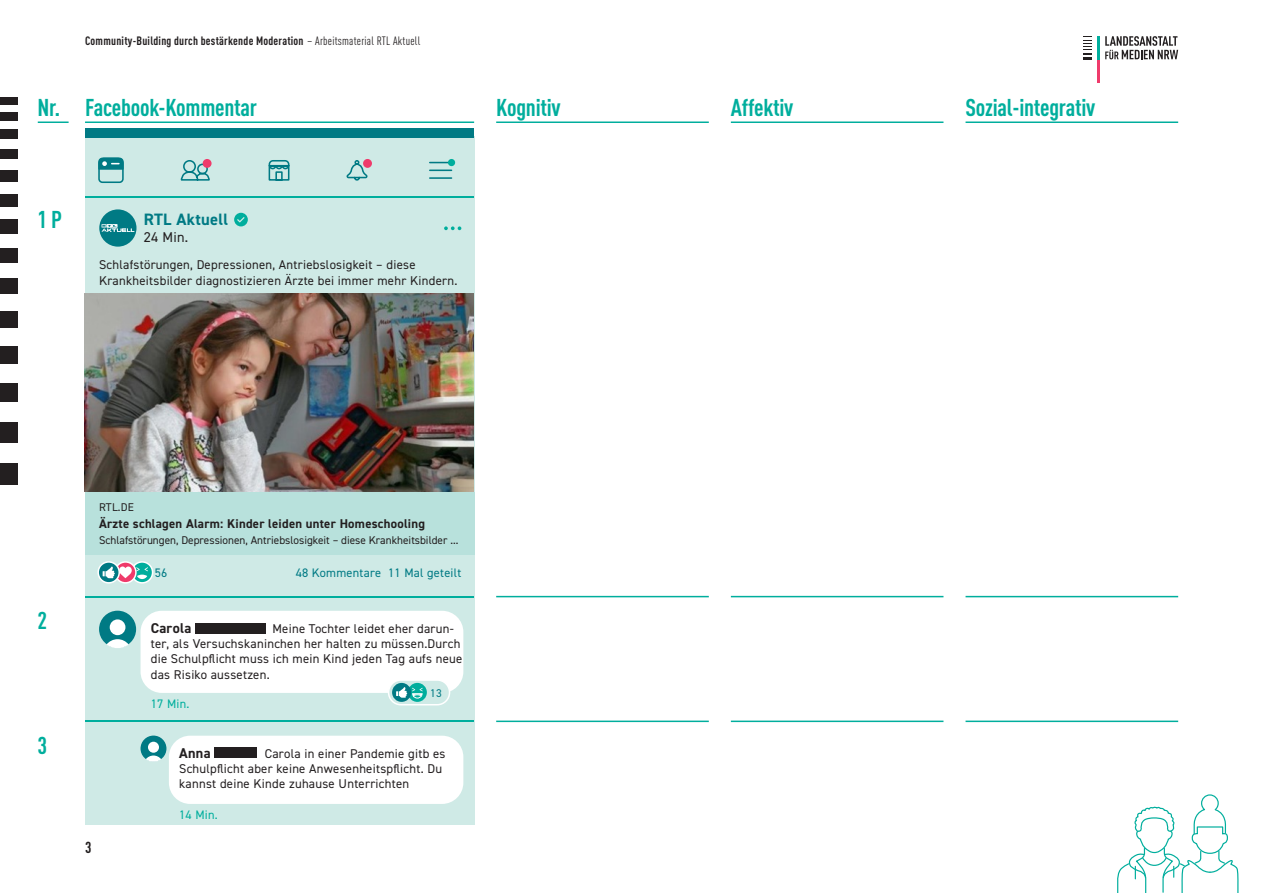
<style>
.page{position:relative;width:1263px;height:893px;background:#fff}
.page>*{position:absolute;margin:0;border:0;box-sizing:border-box;transform-origin:0 0}
.t1{font:700 condensed 24px "DINOT";letter-spacing:-.01em;color:#00ae9d}
.t2{font:700 16.5px "DIN2014";letter-spacing:.02em;color:#007a84}
.t3{font:700 condensed 15.75px "DINOT";color:#231f20}
.t4{font:700 14.25px "DIN2014";letter-spacing:.02em;color:#231f20}
.t5{font:14.25px "DIN2014";color:#231f20}
.t6{font:12.75px/15.3px "DIN2014";letter-spacing:.02em;color:#231f20}
.t7{font:700 12.75px "DIN2014";letter-spacing:.02em;color:#231f20}
.t8{font:12.3px "DIN2014";letter-spacing:.02em;color:#007a84}
.t9{font:12.3px "DIN2014";letter-spacing:.02em;color:#00ae9d}
.t10{font:700 condensed 12px "DINOT";letter-spacing:.02em;color:#231f20}
.t11{font:11.25px "DIN2014";color:#231f20}
.t12{font:11.25px "DIN2014";color:#007a84}
.s1{font-weight:400}
</style>
<div class="page">
<div style="left:85px;top:136px;width:389px;height:689px;background:#cfeae6"></div>
<svg style="left:1117px;top:794px;width:122px;height:99px"></svg>
<div style="left:0;top:98px;width:17px;height:7px;background:#231f20"></div>
<div style="left:0;top:113px;width:17px;height:8px;background:#231f20"></div>
<div style="left:0;top:130px;width:17px;height:9px;background:#231f20"></div>
<div style="left:0;top:149px;width:17px;height:11px;background:#231f20"></div>
<div style="left:0;top:170px;width:17px;height:12px;background:#231f20"></div>
<div style="left:0;top:194px;width:17px;height:13px;background:#231f20"></div>
<div style="left:0;top:220px;width:17px;height:14px;background:#231f20"></div>
<div style="left:0;top:248px;width:17px;height:15px;background:#231f20"></div>
<div style="left:0;top:278px;width:17px;height:17px;background:#231f20"></div>
<div style="left:0;top:311px;width:17px;height:17px;background:#231f20"></div>
<div style="left:0;top:346px;width:17px;height:18px;background:#231f20"></div>
<div style="left:0;top:383px;width:17px;height:19px;background:#231f20"></div>
<div style="left:0;top:422px;width:17px;height:21px;background:#231f20"></div>
<div style="left:0;top:463px;width:17px;height:22px;background:#231f20"></div>
<hr style="left:85px;top:196px;width:389px;height:1px;background:#00ae9d">
<div style="left:85px;top:128px;width:389px;height:10px;background:#007a84"></div>
<svg style="left:444px;top:226px;width:17px;height:4px"></svg>
<svg style="left:430px;top:162px;width:18px;height:1px"></svg>
<svg style="left:430px;top:170px;width:21px;height:1px"></svg>
<hr style="left:430px;top:177px;width:21px;height:2px;background:#007a84">
<div style="left:448px;top:159px;width:7px;height:7px;background:#00ae9d;border-radius:50%"></div>
<div style="left:98px;top:158px;width:26px;height:25px;border:2px solid #007a84;border-radius:3px"></div>
<svg style="left:98px;top:157px;width:26px;height:13px"></svg>
<hr style="left:496px;top:121px;width:213px;height:2px;background:#00ae9d">
<hr style="left:85px;top:121px;width:389px;height:2px;background:#00ae9d">
<hr style="left:38px;top:121px;width:31px;height:2px;background:#00ae9d">
<hr style="left:731px;top:121px;width:212px;height:2px;background:#00ae9d">
<hr style="left:965px;top:121px;width:213px;height:2px;background:#00ae9d">
<svg style="left:180px;top:159px;width:30px;height:22px"></svg>
<div style="left:203px;top:159px;width:9px;height:9px;background:#ef3b6b;border-radius:50%"></div>
<svg style="left:268px;top:160px;width:22px;height:21px"></svg>
<svg style="left:346px;top:160px;width:22px;height:21px"></svg>
<div style="left:363px;top:159px;width:9px;height:9px;background:#ef3b6b;border-radius:50%"></div>
<hr style="left:85px;top:596px;width:389px;height:1px;background:#00ae9d">
<hr style="left:85px;top:721px;width:389px;height:1px;background:#00ae9d">
<hr style="left:496px;top:721px;width:213px;height:1px;background:#00ae9d">
<hr style="left:731px;top:596px;width:212px;height:1px;background:#00ae9d">
<hr style="left:496px;top:596px;width:213px;height:1px;background:#00ae9d">
<hr style="left:965px;top:596px;width:213px;height:1px;background:#00ae9d">
<svg style="left:1083px;top:36px;width:8px;height:23px"></svg>
<hr style="left:1097px;top:59px;width:3px;height:23px;background:#ef3b6b">
<hr style="left:1097px;top:36px;width:3px;height:23px;background:#00ae9d">
<svg style="left:1105px;top:36px;width:73px;height:23px"></svg>
<div style="left:85px;top:492px;width:389px;height:62px;background:#b8e1dc"></div>
<hr style="left:731px;top:721px;width:212px;height:1px;background:#00ae9d">
<hr style="left:965px;top:721px;width:213px;height:1px;background:#00ae9d">
<div style="left:141px;top:736px;width:25px;height:25px;background:#007a84;border-radius:50%"></div>
<div style="left:148px;top:742px;width:11px;height:11px;background:#fff;border-radius:50%"></div>
<svg style="left:146px;top:755px;width:15px;height:7px"></svg>
<div style="left:99px;top:209px;width:37px;height:38px;background:#007a84;border-radius:50%"></div>
<svg style="left:234px;top:213px;width:14px;height:13px"></svg>
<svg style="left:132px;top:562px;width:21px;height:21px"></svg>
<div style="left:131px;top:561px;width:22px;height:23px;border:2px solid #fff;border-radius:50%"></div>
<svg style="left:115px;top:562px;width:21px;height:21px"></svg>
<div style="left:114px;top:561px;width:23px;height:23px;border:2px solid #fff;border-radius:50%"></div>
<svg style="left:98px;top:562px;width:21px;height:21px"></svg>
<div style="left:97px;top:561px;width:23px;height:23px;border:2px solid #fff;border-radius:50%"></div>
<svg style="left:103px;top:566px;width:45px;height:13px"></svg>
<div style="left:99px;top:611px;width:37px;height:37px;background:#007a84;border-radius:50%"></div>
<div style="left:110px;top:619px;width:15px;height:16px;background:#fff;border-radius:50%"></div>
<svg style="left:107px;top:639px;width:21px;height:9px"></svg>
<div style="left:141px;top:611px;width:322px;height:82px;background:#fff;border-radius:21px"></div>
<div style="left:195px;top:623px;width:71px;height:10px;background:#231f20"></div>
<svg style="left:101px;top:224px;width:33px;height:8px"></svg>
<img style="left:85px;top:293px;width:389px;height:199px">
<div style="left:389px;top:680px;width:60px;height:25px;background:#cfeae6;border-radius:12px"></div>
<div style="left:388px;top:679px;width:62px;height:26px;border:2px solid #fff;border-radius:12px"></div>
<svg style="left:408px;top:683px;width:19px;height:19px"></svg>
<svg style="left:392px;top:683px;width:19px;height:19px"></svg>
<svg style="left:396px;top:686px;width:27px;height:13px"></svg>
<div style="left:169px;top:736px;width:294px;height:68px;background:#fff;border-radius:21px"></div>
<div style="left:214px;top:748px;width:43px;height:10px;background:#231f20"></div>
<p class="t10" style="left:85px;top:32px;width:337px">Community-Building durch bestärkende Moderation <span class="s1">– Arbeitsmaterial RTL Aktuell</span></p>
<p class="t1" style="left:37px;top:90px;width:24px">Nr.</p>
<p class="t1" style="left:85px;top:90px;width:174px">Facebook-Kommentar</p>
<p class="t1" style="left:496px;top:90px;width:66px">Kognitiv</p>
<p class="t1" style="left:731px;top:90px;width:64px">Affektiv</p>
<p class="t1" style="left:965px;top:90px;width:131px">Sozial-integrativ</p>
<p class="t1" style="left:37px;top:202px;width:26px">1 P</p>
<p class="t2" style="left:144px;top:208px;width:86px">RTL Aktuell</p>
<p class="t5" style="left:144px;top:228px;width:46px">24 Min.</p>
<p class="t6" style="left:99px;top:257px;width:360px">Schlafstörungen, Depressionen, Antriebslosigkeit – diese<br>Krankheitsbilder diagnostizieren Ärzte bei immer mehr Kindern.</p>
<p class="t1" style="left:37px;top:603px;width:11px">2</p>
<p class="t1" style="left:37px;top:728px;width:11px">3</p>
<p class="t11" style="left:99px;top:500px;width:36px">RTL.DE</p>
<p class="t7" style="left:99px;top:515px;width:328px">Ärzte schlagen Alarm: Kinder leiden unter Homeschooling</p>
<p class="t11" style="left:99px;top:533px;width:361px">Schlafstörungen, Depressionen, Antriebslosigkeit – diese Krankheitsbilder ...</p>
<p class="t8" style="left:155px;top:565px;width:14px">56</p>
<p class="t8" style="left:296px;top:565px;width:167px">48 Kommentare 11 Mal geteilt</p>
<p class="t3" style="left:85px;top:836px;width:8px">3</p>
<p class="t4" style="left:151px;top:618px;width:42px">Carola</p>
<p class="t6" style="left:151px;top:621px;width:313px;text-indent:122px">Meine Tochter leidet eher darun&shy;ter, als Versuchskaninchen her halten zu müssen.Durch die Schulpflicht muss ich mein Kind jeden Tag aufs neue das Risiko aussetzen.</p>
<p class="t9" style="left:151px;top:696px;width:40px">17 Min.</p>
<p class="t12" style="left:430px;top:686px;width:13px">13</p>
<p class="t4" style="left:179px;top:743px;width:33px">Anna</p>
<p class="t6" style="left:179px;top:745px;width:268px;text-indent:86px">Carola in einer Pandemie gitb es<br>Schulpflicht aber keine Anwesenheitspflicht. Du kannst deine Kinde zuhause Unterrichten</p>
<p class="t9" style="left:179px;top:807px;width:40px">14 Min.</p>
</div>
